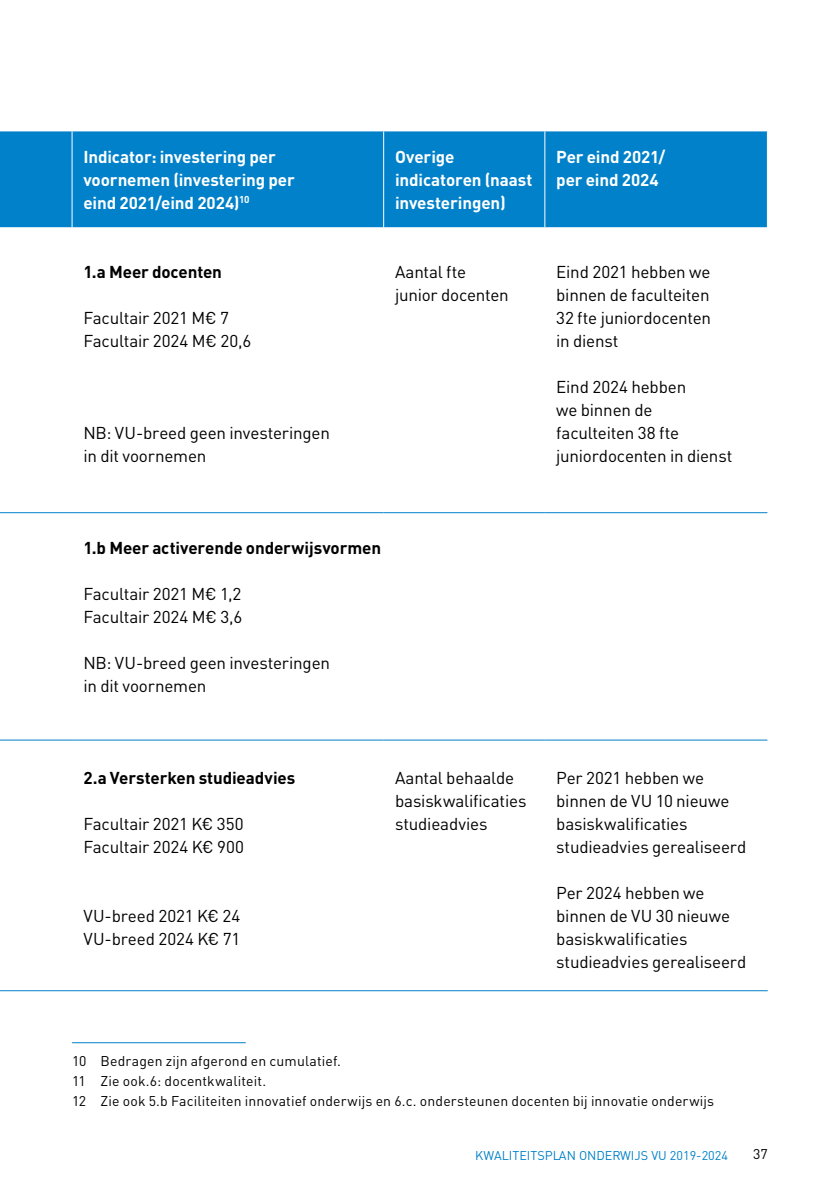
<style>
.page{position:relative;width:840px;height:1191px;background:#fff}
.page>*{position:absolute;margin:0;border:0;box-sizing:border-box;transform-origin:0 0}
.t1{font:17px/23px "DIN Pro";letter-spacing:-.01em;color:#000}
.t2{font:700 17px/23px "DIN Pro";letter-spacing:-.01em;color:#fff}
.t3{font:700 17px "DIN Pro";letter-spacing:-.01em;color:#000}
.t4{font:14px/20px "DIN Pro";letter-spacing:.01em;color:#000}
.t5{font:12.6px "DIN Pro";color:#0081c9}
</style>
<div class="page">
<div style="left:0;top:131px;width:766px;height:96px;background:#0081c9"></div>
<hr style="left:72px;top:131px;width:1px;height:96px;background:#fff">
<hr style="left:383px;top:131px;width:1px;height:96px;background:#fff">
<hr style="left:544px;top:131px;width:1px;height:96px;background:#fff">
<hr style="left:0;top:512px;width:72px;height:1px;background:#0081c9">
<hr style="left:72px;top:512px;width:311px;height:1px;background:#0081c9">
<hr style="left:383px;top:512px;width:161px;height:1px;background:#0081c9">
<hr style="left:544px;top:512px;width:223px;height:1px;background:#0081c9">
<hr style="left:0;top:739px;width:72px;height:1px;background:#0081c9">
<hr style="left:72px;top:739px;width:311px;height:1px;background:#0081c9">
<hr style="left:383px;top:739px;width:161px;height:1px;background:#0081c9">
<hr style="left:544px;top:739px;width:223px;height:1px;background:#0081c9">
<hr style="left:72px;top:1042px;width:173px;height:1px;background:#0081c9">
<hr style="left:0;top:990px;width:767px;height:1px;background:#0081c9">
<p class="t2" style="left:83px;top:143px;width:213px">Indicator: investering per voornemen (investering per eind 2021/eind 2024)<sup>10</sup> <sup>1</sup></p>
<p class="t2" style="left:395px;top:143px;width:139px">Overige indicatoren (naast investeringen)</p>
<p class="t2" style="left:556px;top:143px;width:111px">Per eind 2021/ per eind 2024</p>
<p class="t3" style="left:83px;top:258px;width:140px">1.a Meer docenten</p>
<p class="t1" style="left:83px;top:305px;width:169px">Facultair 2021 M€ 7<br>Facultair 2024 M€ 20,6</p>
<p class="t1" style="left:83px;top:420px;width:248px">NB: VU-breed geen investeringen in dit voornemen</p>
<p class="t1" style="left:395px;top:259px;width:115px">Aantal fte junior docenten</p>
<p class="t1" style="left:556px;top:259px;width:156px;text-align:justify">Eind 2021 hebben we binnen de faculteiten 32 fte juniordocenten in dienst</p>
<p class="t1" style="left:556px;top:374px;width:178px">Eind 2024 hebben<br>we binnen de faculteiten 38 fte juniordocenten in dienst</p>
<p class="t3" style="left:83px;top:534px;width:299px">1.b Meer activerende onderwijsvormen</p>
<p class="t1" style="left:83px;top:581px;width:160px">Facultair 2021 M€ 1,2<br>Facultair 2024 M€ 3,6</p>
<p class="t1" style="left:83px;top:650px;width:248px">NB: VU-breed geen investeringen in dit voornemen</p>
<p class="t3" style="left:83px;top:764px;width:213px">2.a Versterken studieadvies</p>
<p class="t1" style="left:83px;top:811px;width:162px">Facultair 2021 K€ 350<br>Facultair 2024 K€ 900</p>
<p class="t1" style="left:83px;top:903px;width:158px">VU-breed 2021 K€ 24<br>VU-breed 2024 K€ 71</p>
<p class="t1" style="left:395px;top:765px;width:133px">Aantal behaalde basiskwalificaties studieadvies</p>
<p class="t1" style="left:556px;top:765px;width:191px">Per 2021 hebben we binnen de VU 10 nieuwe basiskwalificaties studieadvies gerealiseerd</p>
<p class="t1" style="left:556px;top:880px;width:191px">Per 2024 hebben we binnen de VU 30 nieuwe basiskwalificaties studieadvies gerealiseerd</p>
<p class="t4" style="left:72px;top:1049px;width:643px">10 Bedragen zijn afgerond en cumulatief.<br>11 Zie ook.6: docentkwaliteit.<br>12 Zie ook 5.b Faciliteiten innovatief onderwijs en 6.c. ondersteunen docenten bij innovatie onderwijs</p>
<p class="t5" style="left:475px;top:1145px;width:254px">KWALITEITSPLAN ONDERWIJS VU 2019-2024</p>
<p class="t4" style="left:752px;top:1142px;width:16px">37</p>
</div>
